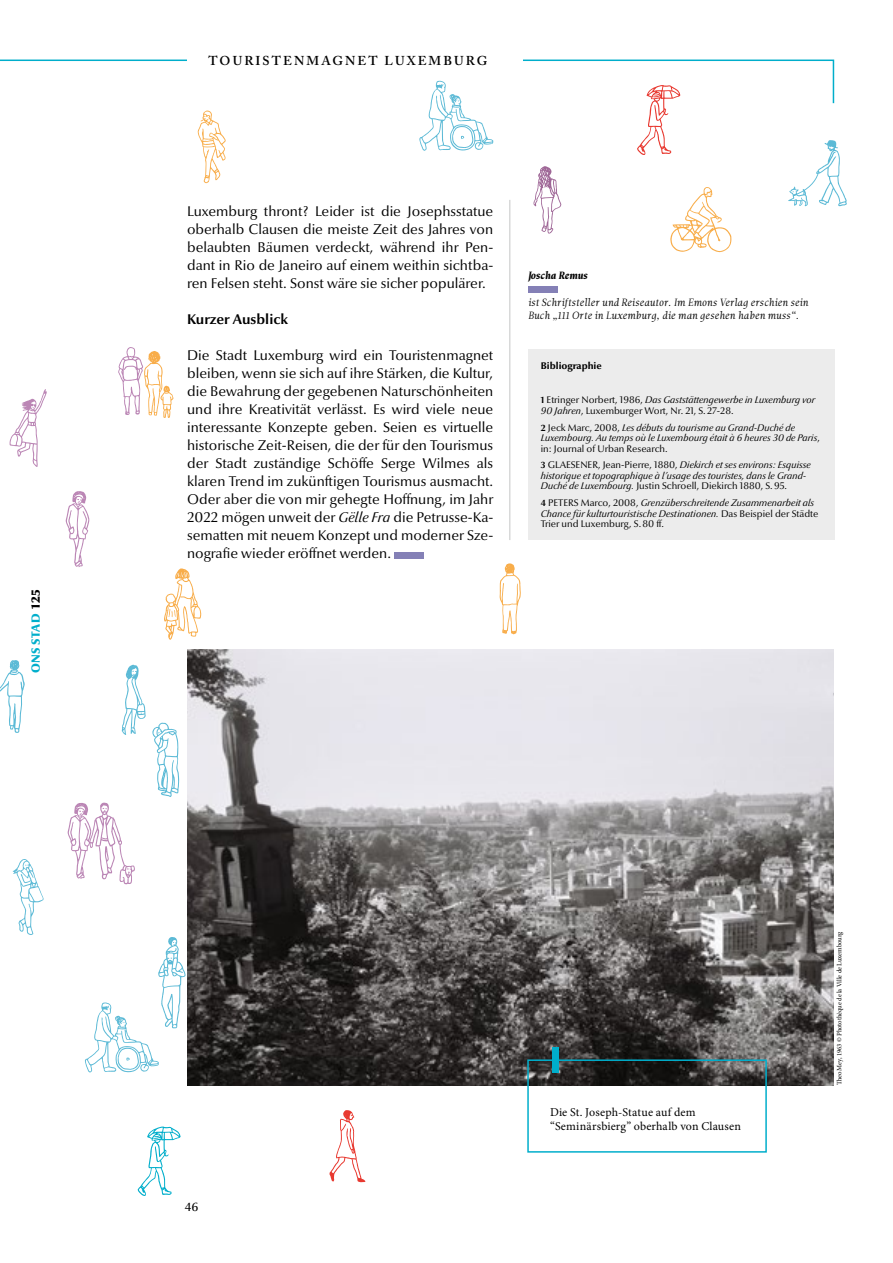
<style>
.page{position:relative;width:893px;height:1263px;background:#fff}
.page>*{position:absolute;margin:0;border:0;box-sizing:border-box;transform-origin:0 0}
.t1{font:14.25px/18px "Optima Nova LT Pro";color:#000;text-align:justify}
.t2{font:700 14.25px "Optima Nova LT Pro";color:#000}
.t3{font:600 12.75px "Adobe Caslon Pro";letter-spacing:.165em;color:#000}
.t4{font:12px/13.5px "Minion Pro";letter-spacing:.01em;color:#000}
.t5{font:900 12px "Optima Nova LT Pro";letter-spacing:.015em;color:#00aecb}
.t6{font:500 12px "Optima Nova LT Pro";color:#000}
.t7{font:10.5px/13.5px "Leitura Italic 1";color:#000}
.t8{font:10.5px "Leitura Italic 4";color:#000}
.t9{font:italic 9.75px/10.5px "Optima Nova LT Pro";color:#000}
.t10{font:9.75px/10.5px "Optima Nova LT Pro";color:#000}
.t11{font:800 9.75px "Optima Nova LT Pro";color:#000}
.t12{font:6.75px "Minion Pro";letter-spacing:-.01em;color:#000}
.s1{color:#000}
.s2{font-style:italic}
.s3{font-weight:700;font-size:9px}
.s4{font-weight:700;font-style:normal;font-size:9px}
.s5{font-style:normal}
</style>
<div class="page">
<div style="left:528px;top:349px;width:306px;height:191px;background:#ececec"></div>
<div style="left:528px;top:286px;width:29px;height:6px;background:#8480b6"></div>
<div style="left:394px;top:552px;width:29px;height:6px;background:#8480b6"></div>
<hr style="left:509px;top:200px;width:1px;height:340px;background:#c5c6c6">
<svg style="left:0;top:660px;width:25px;height:73px"></svg>
<svg style="left:330px;top:1110px;width:35px;height:72px"></svg>
<svg style="left:164px;top:568px;width:37px;height:72px"></svg>
<svg style="left:9px;top:389px;width:38px;height:78px"></svg>
<svg style="left:66px;top:491px;width:23px;height:76px"></svg>
<svg style="left:122px;top:665px;width:24px;height:70px"></svg>
<svg style="left:152px;top:723px;width:27px;height:74px"></svg>
<svg style="left:500px;top:563px;width:21px;height:71px"></svg>
<svg style="left:118px;top:347px;width:56px;height:71px"></svg>
<svg style="left:85px;top:937px;width:101px;height:135px"></svg>
<svg style="left:13px;top:859px;width:31px;height:76px"></svg>
<svg style="left:138px;top:1126px;width:43px;height:70px"></svg>
<svg style="left:68px;top:803px;width:67px;height:81px"></svg>
<svg style="left:0;top:59px;width:847px;height:193px"></svg>
<img style="left:187px;top:649px;width:646px;height:436px">
<div style="left:527px;top:1059px;width:240px;height:93px;border:2px solid #00aecb"></div>
<div style="left:552px;top:1047px;width:6px;height:25px;background:#00aecb"></div>
<p class="t5" style="left:28px;top:673px;width:85px;rotate:-90deg">ONS STAD <span class="s1">125</span></p>
<p class="t3" style="left:208px;top:53px;width:281px">TOURISTENMAGNET LUXEMBURG</p>
<p class="t1" style="left:187px;top:202px;width:308px">Luxemburg thront? Leider ist die Josephsstatue oberhalb Clausen die meiste Zeit des Jahres von belaubten Bäumen verdeckt, während ihr Pen&shy;dant in Rio de Janeiro auf einem weithin sichtba&shy;ren Felsen steht. Sonst wäre sie sicher populärer.</p>
<p class="t2" style="left:187px;top:310px;width:102px">Kurzer Ausblick</p>
<p class="t1" style="left:187px;top:346px;width:308px">Die Stadt Luxemburg wird ein Touristenmagnet bleiben, wenn sie sich auf ihre Stärken, die Kultur, die Bewahrung der gegebenen Naturschönheiten und ihre Kreativität verlässt. Es wird viele neue interessante Konzepte geben. Seien es virtuelle historische Zeit-Reisen, die der für den Tourismus der Stadt zuständige Schöffe Serge Wilmes als klaren Trend im zukünftigen Tourismus ausmacht.<br>Oder aber die von mir gehegte Hoffnung, im Jahr 2022 mögen unweit der <span class="s2">Gëlle Fra</span> die Petrusse-Ka&shy;sematten mit neuem Konzept und moderner Sze&shy;nografie wieder eröffnet werden.</p>
<p class="t8" style="left:528px;top:269px;width:61px">Joscha Remus</p>
<p class="t7" style="left:528px;top:296px;width:282px">ist Schriftsteller und Reiseautor. Im Emons Verlag erschien sein<br>Buch „111 Orte in Luxemburg, die man gesehen haben muss“.</p>
<p class="t11" style="left:541px;top:360px;width:63px">Bibliographie</p>
<p class="t10" style="left:541px;top:395px;width:276px"><span class="s3">1</span> Etringer Norbert, 1986, <span class="s2">Das Gaststättengewerbe in Luxemburg vor<br>90 Jahren</span>, Luxemburger Wort, Nr. 21, S.27-28.</p>
<p class="t9" style="left:541px;top:422px;width:281px"><span class="s4">2</span> <span class="s5">Jeck Marc, 2008,</span> Les débuts du tourisme au Grand-Duché de<br>Luxembourg. Au temps où le Luxembourg était à 6 heures 30 de Paris<span class="s5">, in: Journal of Urban Research.</span></p>
<p class="t9" style="left:541px;top:460px;width:272px"><span class="s4">3</span> <span class="s5">GLAESENER, Jean-Pierre, 1880,</span> Diekirch et ses environs: Esquisse historique et topographique à l’usage des touristes, dans le Grand-<br>Duché de Luxembourg. <span class="s5">Justin Schroell, Diekirch 1880, S.95.</span></p>
<p class="t9" style="left:541px;top:498px;width:279px"><span class="s4">4</span> <span class="s5">PETERS Marco, 2008,</span> Grenzüberschreitende Zusammenarbeit als<br>Chance für kulturtouristische Destinationen. <span class="s5">Das Beispiel der Städte<br>Trier und Luxemburg, S.80 ff.</span></p>
<p class="t6" style="left:185px;top:1199px;width:15px">46</p>
<p class="t4" style="left:550px;top:1106px;width:192px">Die St. Joseph-Statue auf dem “Seminärsbierg” oberhalb von Clausen</p>
<p class="t12" style="left:835px;top:1085px;width:155px;rotate:-90deg">Theo Mey, 1963 © Photothèque de la Ville de Luxembourg</p>
</div>
